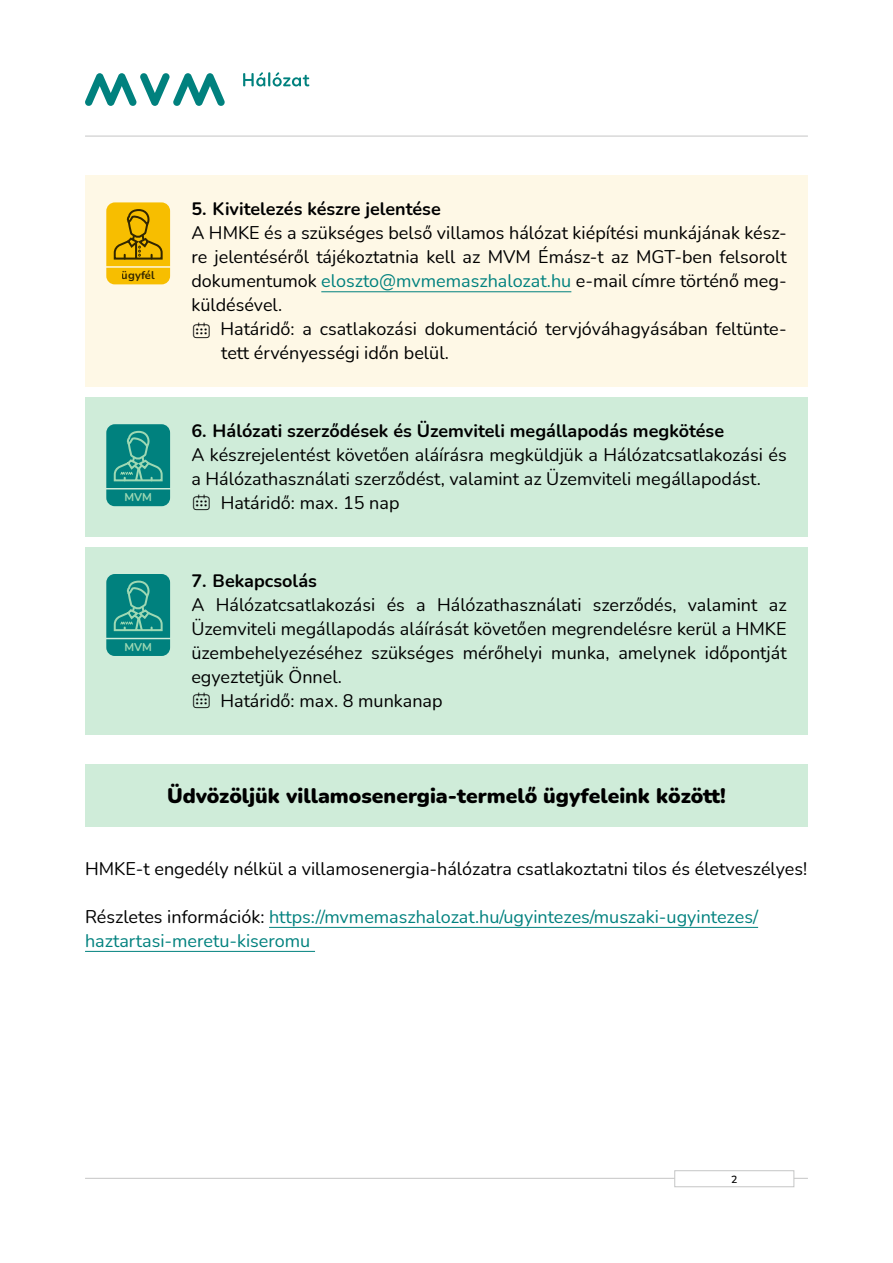
<style>
.page{position:relative;width:893px;height:1263px;background:#fff}
.page>*{position:absolute;margin:0;border:0;box-sizing:border-box;transform-origin:0 0}
.t1{font:900 21px "Nunito";color:#000}
.t2{font:18px/24px "Nunito";color:#000}
.t3{font:18px/24px "Nunito";color:#00817e}
.t4{font:700 18px "Nunito";color:#000}
.t5{font:700 11.25px "Nunito";color:#000}
.t6{font:700 11.25px "Nunito";color:#9ed8b3}
.t7{font:600 10.5px "Nunito";color:#000}
.s1{color:#00817e}
.s2{font-family:"Panton Icons C";font-weight:700}
.s3{color:#000}
</style>
<div class="page">
<div style="left:85px;top:176px;width:723px;height:67px;background:#fef8e6"></div>
<div style="left:85px;top:200px;width:723px;height:139px;background:#fef8e6"></div>
<hr style="left:321px;top:291px;width:250px;height:1px;background:#00817e">
<div style="left:85px;top:296px;width:723px;height:91px;background:#fef8e6"></div>
<div style="left:85px;top:398px;width:723px;height:67px;background:#cfecd9"></div>
<div style="left:85px;top:422px;width:723px;height:91px;background:#cfecd9"></div>
<div style="left:85px;top:470px;width:723px;height:67px;background:#cfecd9"></div>
<div style="left:85px;top:547px;width:723px;height:67px;background:#cfecd9"></div>
<div style="left:85px;top:571px;width:723px;height:139px;background:#cfecd9"></div>
<div style="left:85px;top:667px;width:723px;height:67px;background:#cfecd9"></div>
<div style="left:85px;top:765px;width:723px;height:62px;background:#cfecd9"></div>
<hr style="left:269px;top:927px;width:489px;height:1px;background:#00817e">
<hr style="left:85px;top:951px;width:230px;height:1px;background:#00817e">
<svg style="left:106px;top:202px;width:64px;height:82px;background:#e2b008"></svg>
<svg style="left:106px;top:424px;width:64px;height:82px;background:#198e87"></svg>
<svg style="left:106px;top:574px;width:64px;height:82px;background:#188e86"></svg>
<svg style="left:85px;top:73px;width:140px;height:33px"></svg>
<svg style="left:243px;top:72px;width:66px;height:15px"></svg>
<hr style="left:85px;top:136px;width:723px;height:1px;background:#c5c6c6">
<hr style="left:85px;top:1178px;width:723px;height:1px;background:#c5c6c6">
<div style="left:674px;top:1170px;width:120px;height:17px;background:#fff;border:1px solid #c5c6c6"></div>
<p class="t5" style="left:122px;top:267px;width:34px">ügyfél</p>
<p class="t6" style="left:124px;top:489px;width:29px">MVM</p>
<p class="t6" style="left:124px;top:639px;width:29px">MVM</p>
<p class="t4" style="left:191px;top:196px;width:251px">5. Kivitelezés készre jelentése</p>
<p class="t2" style="left:191px;top:220px;width:597px">A HMKE és a szükséges belső villamos hálózat kiépítési munkájának kész-</p>
<p class="t2" style="left:191px;top:244px;width:597px">re jelentéséről tájékoztatnia kell az MVM Émász-t az MGT-ben felsorolt</p>
<p class="t2" style="left:191px;top:268px;width:597px">dokumentumok <span class="s1">eloszto@mvmemaszhalozat.hu</span> e-mail címre történő meg-</p>
<p class="t2" style="left:191px;top:292px;width:92px">küldésével.</p>
<p class="t2" style="left:191px;top:316px;width:597px"><span class="s2">Z</span> Határidő: a csatlakozási dokumentáció tervjóváhagyásában feltünte-</p>
<p class="t2" style="left:221px;top:340px;width:229px">tett érvényességi időn belül.</p>
<p class="t4" style="left:191px;top:418px;width:534px">6. Hálózati szerződések és Üzemviteli megállapodás megkötése</p>
<p class="t2" style="left:191px;top:442px;width:597px">A készrejelentést követően aláírásra megküldjük a Hálózatcsatlakozási és a Hálózathasználati szerződést, valamint az Üzemviteli megállapodást.<br><span class="s2">Z</span> Határidő: max. 15 nap</p>
<p class="t4" style="left:191px;top:568px;width:127px">7. Bekapcsolás</p>
<p class="t2" style="left:191px;top:592px;width:597px">A Hálózatcsatlakozási és a Hálózathasználati szerződés, valamint az Üzemviteli megállapodás aláírását követően megrendelésre kerül a HMKE üzembehelyezéséhez szükséges mérőhelyi munka, amelynek időpontját egyeztetjük Önnel.<br><span class="s2">Z</span> Határidő: max. 8 munkanap</p>
<p class="t1" style="left:167px;top:780px;width:560px">Üdvözöljük villamosenergia-termelő ügyfeleink között!</p>
<p class="t2" style="left:85px;top:856px;width:724px">HMKE-t engedély nélkül a villamosenergia-hálózatra csatlakoztatni tilos és életveszélyes!</p>
<p class="t3" style="left:85px;top:904px;width:675px"><span class="s3">Részletes információk:</span> https://mvmemaszhalozat.hu/ugyintezes/muszaki-ugyintezes/ haztartasi-meretu-kiseromu</p>
<p class="t7" style="left:731px;top:1172px;width:8px">2</p>
</div>
